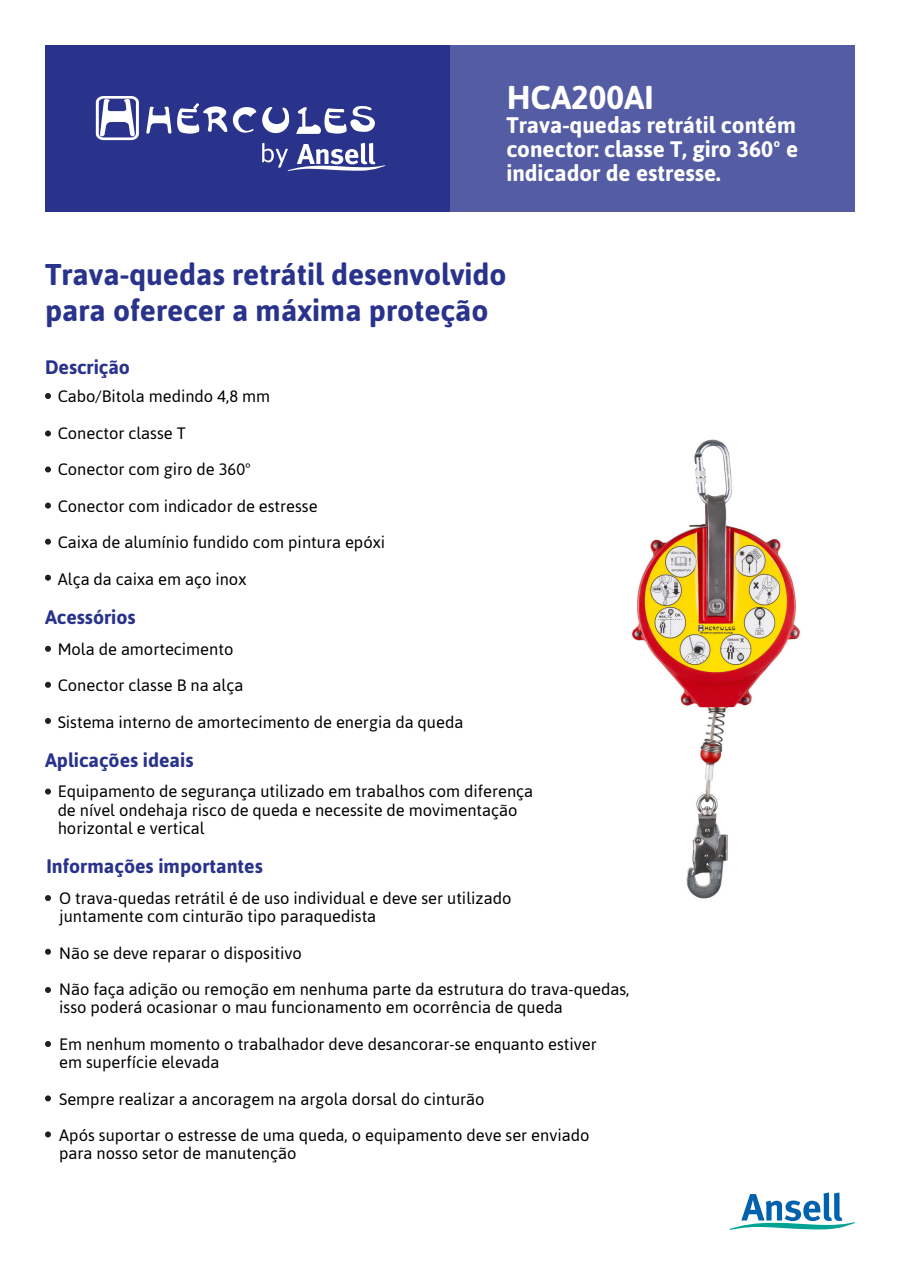
<style>
.page{position:relative;width:900px;height:1275px;background:#fff}
.page>*{position:absolute;margin:0;border:0;box-sizing:border-box;transform-origin:0 0}
.t1{font:700 33px "Asap";color:#fff}
.t2{font:700 30px "Asap";color:#29338c}
.t3{font:700 22.5px "Asap";color:#fff}
.t4{font:700 19.5px "Asap";color:#29338c}
.t5{font:16.5px/18.3px "Asap";color:#000}
</style>
<div class="page">
<div style="left:45px;top:45px;width:405px;height:167px;background:#29338c"></div>
<div style="left:450px;top:45px;width:405px;height:167px;background:#545ca3"></div>
<svg style="left:96px;top:96px;width:43px;height:44px"></svg>
<svg style="left:146px;top:107px;width:25px;height:27px"></svg>
<svg style="left:177px;top:103px;width:50px;height:31px"></svg>
<svg style="left:233px;top:107px;width:23px;height:26px"></svg>
<svg style="left:262px;top:107px;width:27px;height:26px"></svg>
<svg style="left:296px;top:106px;width:79px;height:28px"></svg>
<svg style="left:262px;top:143px;width:123px;height:28px"></svg>
<svg style="left:45px;top:789px;width:6px;height:6px"></svg>
<svg style="left:45px;top:895px;width:6px;height:6px"></svg>
<svg style="left:45px;top:949px;width:6px;height:6px"></svg>
<svg style="left:45px;top:1041px;width:6px;height:6px"></svg>
<svg style="left:45px;top:987px;width:6px;height:6px"></svg>
<svg style="left:45px;top:1095px;width:6px;height:6px"></svg>
<svg style="left:45px;top:1131px;width:6px;height:6px"></svg>
<svg style="left:45px;top:393px;width:6px;height:6px"></svg>
<svg style="left:45px;top:466px;width:6px;height:6px"></svg>
<svg style="left:45px;top:575px;width:6px;height:6px"></svg>
<svg style="left:45px;top:682px;width:6px;height:6px"></svg>
<svg style="left:45px;top:503px;width:6px;height:6px"></svg>
<svg style="left:45px;top:718px;width:6px;height:6px"></svg>
<svg style="left:45px;top:430px;width:6px;height:6px"></svg>
<svg style="left:45px;top:539px;width:6px;height:6px"></svg>
<svg style="left:45px;top:646px;width:6px;height:6px"></svg>
<svg style="left:730px;top:1192px;width:125px;height:38px"></svg>
<img style="left:631px;top:439px;width:169px;height:460px">
<p class="t1" style="left:506px;top:75px;width:149px">HCA200AI</p>
<p class="t3" style="left:506px;top:110px;width:291px">Trava-quedas retrátil contém</p>
<p class="t3" style="left:506px;top:134px;width:293px">conector: classe T, giro 360º e</p>
<p class="t3" style="left:506px;top:158px;width:216px">indicador de estresse.</p>
<p class="t2" style="left:45px;top:254px;width:463px">Trava-quedas retrátil desenvolvido</p>
<p class="t2" style="left:45px;top:290px;width:445px">para oferecer a máxima proteção</p>
<p class="t4" style="left:45px;top:355px;width:87px">Descrição</p>
<p class="t5" style="left:58px;top:387px;width:214px">Cabo/Bitola medindo 4,8 mm</p>
<p class="t5" style="left:58px;top:423px;width:130px">Conector classe T</p>
<p class="t5" style="left:58px;top:460px;width:195px">Conector com giro de 360°</p>
<p class="t5" style="left:58px;top:496px;width:262px">Conector com indicador de estresse</p>
<p class="t5" style="left:58px;top:533px;width:329px">Caixa de alumínio fundido com pintura epóxi</p>
<p class="t5" style="left:58px;top:569px;width:190px">Alça da caixa em aço inox</p>
<p class="t4" style="left:45px;top:604px;width:92px">Acessórios</p>
<p class="t5" style="left:58px;top:639px;width:177px">Mola de amortecimento</p>
<p class="t5" style="left:58px;top:676px;width:187px">Conector classe B na alça</p>
<p class="t5" style="left:58px;top:712px;width:407px">Sistema interno de amortecimento de energia da queda</p>
<p class="t4" style="left:45px;top:747px;width:150px">Aplicações ideais</p>
<p class="t5" style="left:58px;top:782px;width:477px">Equipamento de segurança utilizado em trabalhos com diferença de nível ondehaja risco de queda e necessite de movimentação horizontal e vertical</p>
<p class="t4" style="left:46px;top:853px;width:218px">Informações importantes</p>
<p class="t5" style="left:59px;top:888px;width:454px">O trava-quedas retrátil é de uso individual e deve ser utilizado</p>
<p class="t5" style="left:59px;top:906px;width:319px">juntamente com cinturão tipo paraquedista</p>
<p class="t5" style="left:59px;top:943px;width:244px">Não se deve reparar o dispositivo</p>
<p class="t5" style="left:59px;top:980px;width:572px">Não faça adição ou remoção em nenhuma parte da estrutura do trava-quedas,</p>
<p class="t5" style="left:59px;top:998px;width:505px">isso poderá ocasionar o mau funcionamento em ocorrência de queda</p>
<p class="t5" style="left:59px;top:1034px;width:539px">Em nenhum momento o trabalhador deve desancorar-se enquanto estiver</p>
<p class="t5" style="left:59px;top:1053px;width:162px">em superfície elevada</p>
<p class="t5" style="left:59px;top:1089px;width:427px">Sempre realizar a ancoragem na argola dorsal do cinturão</p>
<p class="t5" style="left:59px;top:1126px;width:532px">Após suportar o estresse de uma queda, o equipamento deve ser enviado</p>
<p class="t5" style="left:59px;top:1144px;width:239px">para nosso setor de manutenção</p>
</div>
